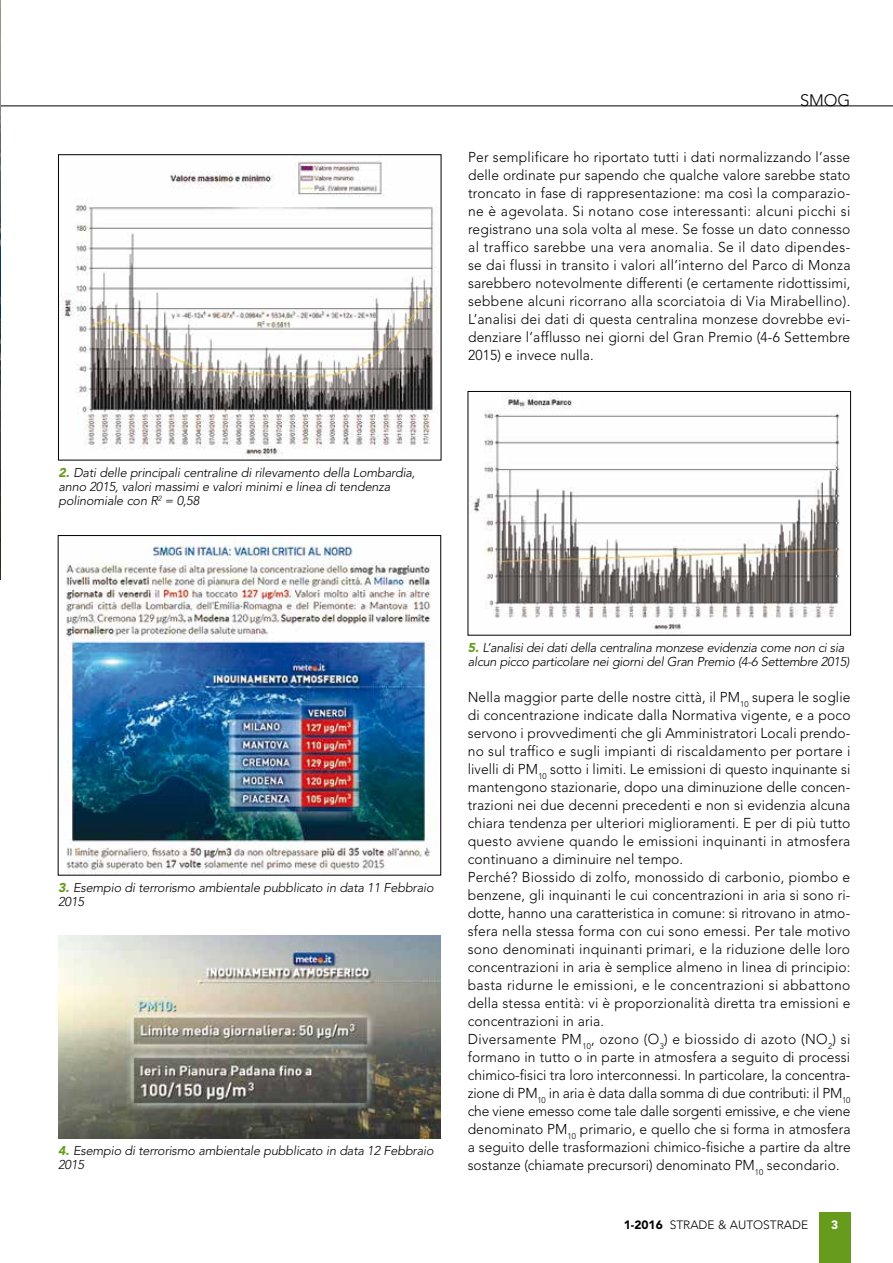
<style>
.page{position:relative;width:893px;height:1263px;background:#fff}
.page>*{position:absolute;margin:0;border:0;box-sizing:border-box;transform-origin:0 0}
.t1{font:300 16.5px "Avenir";color:#000}
.t2{font:300 14.25px/18px "Avenir";letter-spacing:.01em;color:#000;text-align:justify}
.t3{font:italic 300 12.75px/14.2px "Avenir";letter-spacing:-.015em;color:#000}
.t4{font:300 12px "Avenir";color:#000}
.t5{font:900 12px "Avenir";color:#fff}
.s1{font-weight:900;color:#679b1d}
.s2{font-weight:900}
</style>
<div class="page">
<hr style="left:0;top:106px;width:893px;height:1px;background:#000">
<div style="left:819px;top:1212px;width:31px;height:51px;background:#679b1d"></div>
<img style="left:0;top:0;width:1px;height:579px">
<img style="left:60px;top:156px;width:379px;height:302px">
<div style="left:58px;top:154px;width:383px;height:306px;border:1px solid #000"></div>
<img style="left:473px;top:393px;width:367px;height:240px">
<div style="left:468px;top:391px;width:383px;height:244px;border:1px solid #000"></div>
<img style="left:66px;top:537px;width:371px;height:336px">
<img style="left:58px;top:935px;width:383px;height:203px">
<p class="t3" style="left:58px;top:465px;width:358px"><span class="s1">2.</span> Dati delle principali centraline di rilevamento della Lombardia, anno 2015, valori massimi e valori minimi e linea di tendenza polinomiale con R<sup>2</sup> = 0,58</p>
<p class="t1" style="left:800px;top:90px;width:52px">SMOG</p>
<p class="t2" style="left:468px;top:148px;width:384px">Per semplificare ho riportato tutti i dati normalizzando l’asse delle ordinate pur sapendo che qualche valore sarebbe stato troncato in fase di rappresentazione: ma così la comparazio&shy;ne è agevolata. Si notano cose interessanti: alcuni picchi si registrano una sola volta al mese. Se fosse un dato connesso al traffico sarebbe una vera anomalia. Se il dato dipendes&shy;se dai flussi in transito i valori all’interno del Parco di Monza sarebbero notevolmente differenti (e certamente ridottissimi, sebbene alcuni ricorrano alla scorciatoia di Via Mirabellino).<br>L’analisi dei dati di questa centralina monzese dovrebbe evi&shy;denziare l’afflusso nei giorni del Gran Premio (4-6 Settembre 2015) e invece nulla.</p>
<p class="t3" style="left:58px;top:880px;width:377px"><span class="s1">3.</span> Esempio di terrorismo ambientale pubblicato in data 11 Febbraio<br>2015</p>
<p class="t3" style="left:58px;top:1143px;width:377px"><span class="s1">4.</span> Esempio di terrorismo ambientale pubblicato in data 12 Febbraio<br>2015</p>
<p class="t3" style="left:468px;top:640px;width:383px"><span class="s1">5.</span> L’analisi dei dati della centralina monzese evidenzia come non ci sia alcun picco particolare nei giorni del Gran Premio (4-6 Settembre 2015)</p>
<p class="t2" style="left:468px;top:688px;width:384px;text-align:left">Nella maggior parte delle nostre città, il PM<sub>10</sub> supera le soglie di concentrazione indicate dalla Normativa vigente, e a poco servono i provvedimenti che gli Amministratori Locali prendo&shy;no sul traffico e sugli impianti di riscaldamento per portare i livelli di PM<sub>10</sub> sotto i limiti. Le emissioni di questo inquinante si mantengono stazionarie, dopo una diminuzione delle concen&shy;trazioni nei due decenni precedenti e non si evidenzia alcuna chiara tendenza per ulteriori miglioramenti. E per di più tutto questo avviene quando le emissioni inquinanti in atmosfera continuano a diminuire nel tempo.<br>Perché? Biossido di zolfo, monossido di carbonio, piombo e benzene, gli inquinanti le cui concentrazioni in aria si sono ri&shy;dotte, hanno una caratteristica in comune: si ritrovano in atmo&shy;sfera nella stessa forma con cui sono emessi. Per tale motivo sono denominati inquinanti primari, e la riduzione delle loro concentrazioni in aria è semplice almeno in linea di principio: basta ridurne le emissioni, e le concentrazioni si abbattono della stessa entità: vi è proporzionalità diretta tra emissioni e concentrazioni in aria.<br>Diversamente PM<sub>10</sub>, ozono (O<sub>3</sub>) e biossido di azoto (NO<sub>2</sub>) si formano in tutto o in parte in atmosfera a seguito di processi chimico-fisici tra loro interconnessi. In particolare, la concentra&shy;zione di PM<sub>10</sub> in aria è data dalla somma di due contributi: il PM<sub>10 </sub>che viene emesso come tale dalle sorgenti emissive, e che viene denominato PM<sub>10</sub> primario, e quello che si forma in atmosfera a seguito delle trasformazioni chimico-fisiche a partire da altre sostanze (chiamate precursori) denominato PM<sub>10</sub> secondario.</p>
<p class="t4" style="left:624px;top:1217px;width:186px"><span class="s2">1-2016</span> STRADE &amp; AUTOSTRADE</p>
<p class="t5" style="left:831px;top:1217px;width:9px">3</p>
</div>
